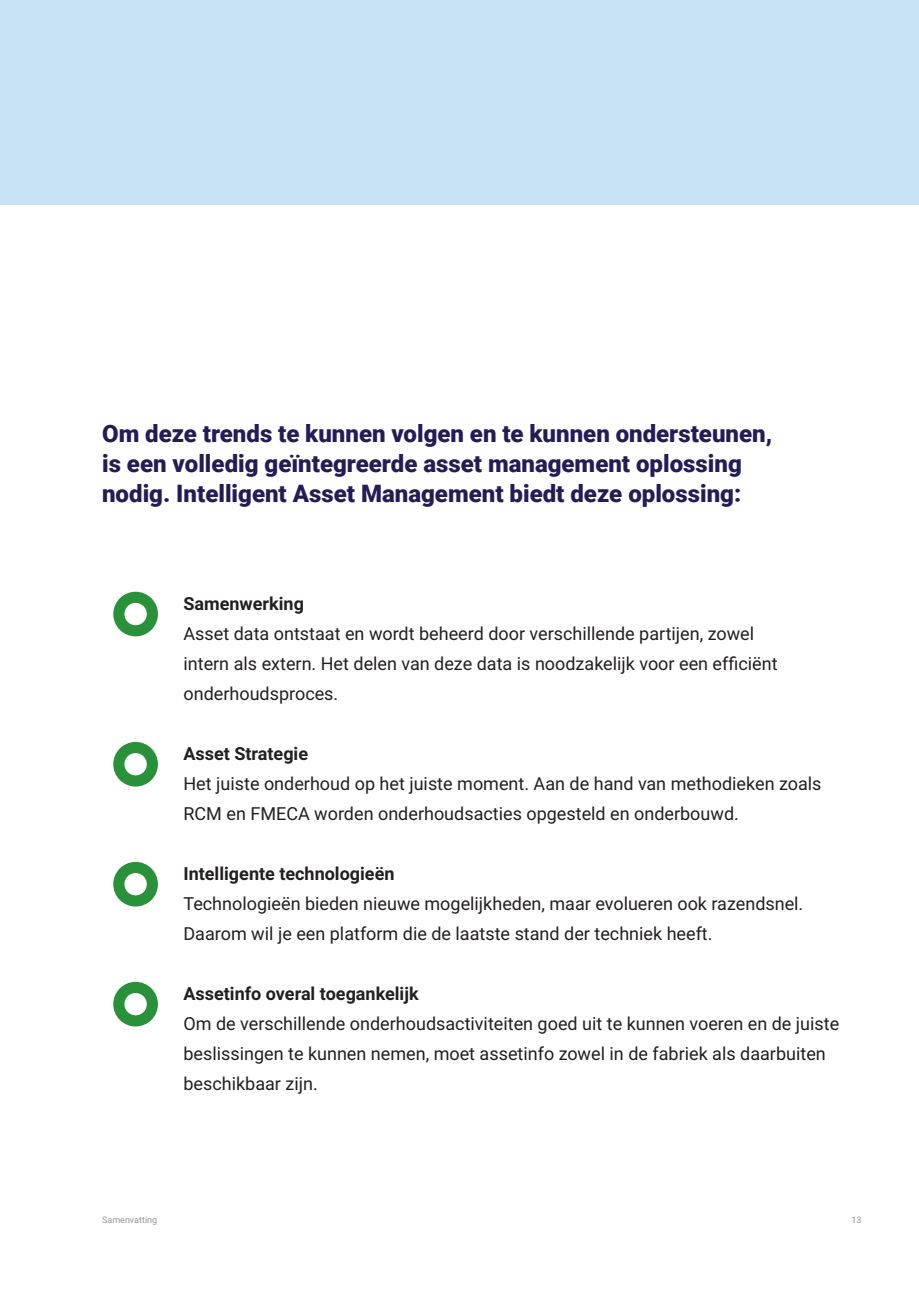
<style>
.page{position:relative;width:919px;height:1289px;background:#fff}
.page>*{position:absolute;margin:0;border:0;box-sizing:border-box;transform-origin:0 0}
.t1{font:900 24px/30px "Roboto";color:#231d57}
.t2{font:18px/30px "Roboto";color:#231f20}
.t3{font:700 18px "Roboto";color:#231f20}
.t4{font:9px "Roboto";color:#939598}
</style>
<div class="page">
<div style="left:0;top:0;width:918px;height:204px;background:#c8e2f5"></div>
<svg style="left:113px;top:591px;width:45px;height:45px"></svg>
<svg style="left:113px;top:742px;width:45px;height:44px"></svg>
<svg style="left:113px;top:861px;width:45px;height:45px"></svg>
<svg style="left:113px;top:981px;width:45px;height:45px"></svg>
<h1 class="t1" style="left:102px;top:417px;width:671px">Om deze trends te kunnen volgen en te kunnen ondersteunen, is een volledig geïntegreerde asset management oplossing nodig. Intelligent Asset Management biedt deze oplossing:</h1>
<p class="t3" style="left:183px;top:591px;width:122px">Samenwerking</p>
<p class="t2" style="left:183px;top:618px;width:595px">Asset data ontstaat en wordt beheerd door verschillende partijen, zowel intern als extern. Het delen van deze data is noodzakelijk voor een efficiënt onderhoudsproces.</p>
<p class="t3" style="left:183px;top:741px;width:126px">Asset Strategie</p>
<p class="t2" style="left:183px;top:768px;width:639px">Het juiste onderhoud op het juiste moment. Aan de hand van methodieken zoals<br>RCM en FMECA worden onderhoudsacties opgesteld en onderbouwd.</p>
<p class="t3" style="left:183px;top:861px;width:212px">Intelligente technologieën</p>
<p class="t2" style="left:183px;top:888px;width:621px">Technologieën bieden nieuwe mogelijkheden, maar evolueren ook razendsnel.<br>Daarom wil je een platform die de laatste stand der techniek heeft.</p>
<p class="t3" style="left:183px;top:981px;width:237px">Assetinfo overal toegankelijk</p>
<p class="t2" style="left:183px;top:1008px;width:657px">Om de verschillende onderhoudsactiviteiten goed uit te kunnen voeren en de juiste beslissingen te kunnen nemen, moet assetinfo zowel in de fabriek als daarbuiten beschikbaar zijn.</p>
<p class="t4" style="left:102px;top:1212px;width:57px">Samenvatting</p>
<p class="t4" style="left:851px;top:1212px;width:12px">13</p>
</div>
